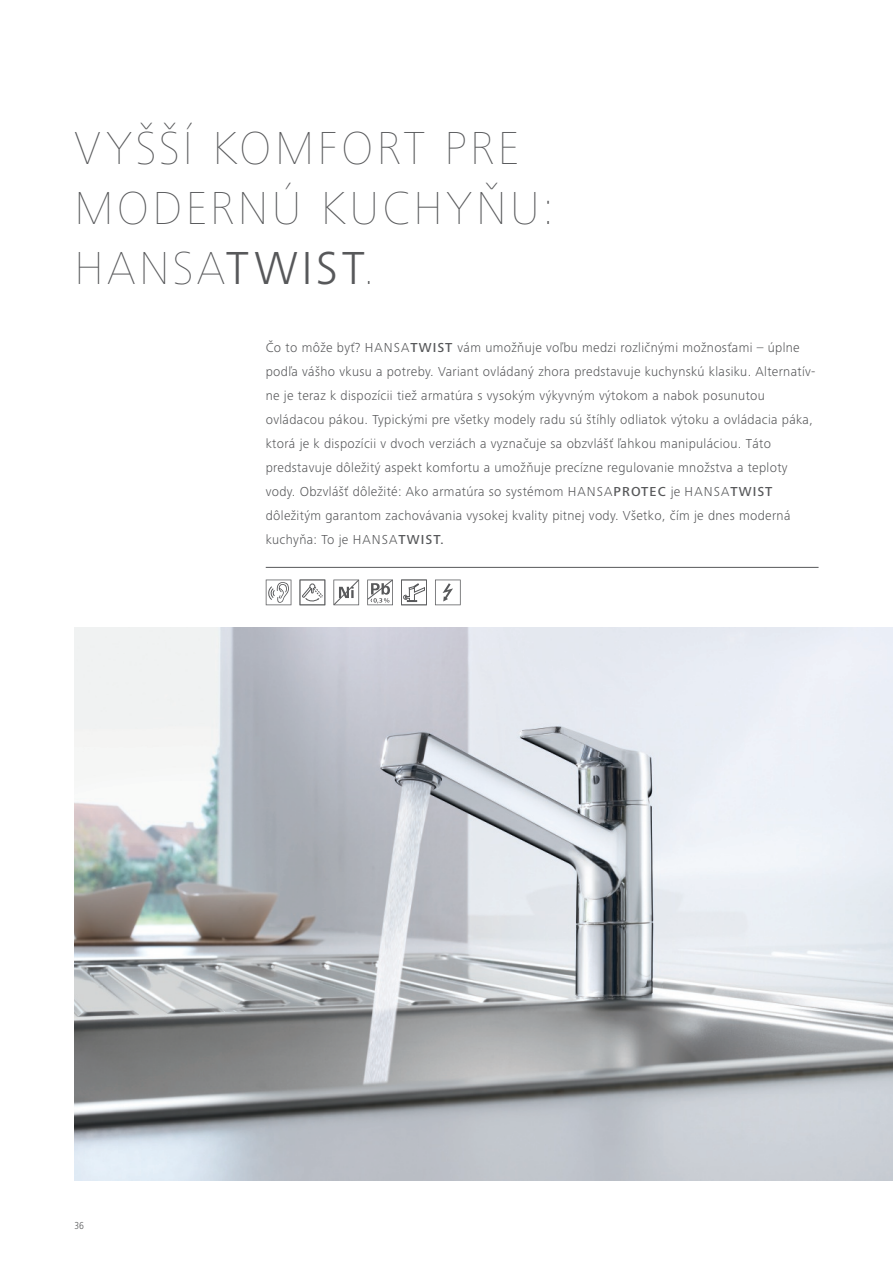
<style>
.page{position:relative;width:893px;height:1263px;background:#fff}
.page>*{position:absolute;margin:0;border:0;box-sizing:border-box;transform-origin:0 0}
.t1{font:900 48px/60px "Frutiger Next LTW1 G";letter-spacing:.07em;color:#57585a}
.t2{font:300 13.5px/24px "Frutiger Next LTW1 G";letter-spacing:.025em;color:#57585a}
.t3{font:300 condensed 10.5px "Frutiger Next LTW1 G";color:#57585a}
.s1{font-weight:300}
.s2{font-weight:500}
</style>
<div class="page">
<img style="left:74px;top:627px;width:819px;height:553px">
<hr style="left:266px;top:567px;width:552px;height:1px;background:#57585a">
<svg style="left:266px;top:579px;width:25px;height:26px"></svg>
<svg style="left:300px;top:579px;width:25px;height:26px"></svg>
<svg style="left:333px;top:579px;width:27px;height:27px"></svg>
<svg style="left:367px;top:579px;width:26px;height:26px"></svg>
<svg style="left:401px;top:579px;width:26px;height:26px"></svg>
<svg style="left:435px;top:579px;width:26px;height:26px"></svg>
<h1 class="t1" style="left:74px;top:118px;width:481px">VYŠŠÍ KOMFORT PRE<br>MODERNÚ KUCHYŇU:<br>HANSA<span class="s1">TWIST</span>.</h1>
<p class="t2" style="left:266px;top:335px;width:551px">Čo to môže byť? HANSA<span class="s2">TWIST</span> vám umožňuje voľbu medzi rozličnými možnosťami – úplne podľa vášho vkusu a potreby. Variant ovládaný zhora predstavuje kuchynskú klasiku. Alternatív&shy;ne je teraz k dispozícii tiež armatúra s vysokým výkyvným výtokom a nabok posunutou ovládacou pákou. Typickými pre všetky modely radu sú štíhly odliatok výtoku a ovládacia páka, ktorá je k dispozícii v dvoch verziách a vyznačuje sa obzvlášť ľahkou manipuláciou. Táto predstavuje dôležitý aspekt komfortu a umožňuje precízne regulovanie množstva a teploty vody. Obzvlášť dôležité: Ako armatúra so systémom HANSA<span class="s2">PROTEC</span> je HANSA<span class="s2">TWIST </span>dôležitým garantom zachovávania vysokej kvality pitnej vody. Všetko, čím je dnes moderná kuchyňa: To je HANSA<span class="s2">TWIST.</span></p>
<p class="t3" style="left:74px;top:1219px;width:11px">36</p>
</div>
